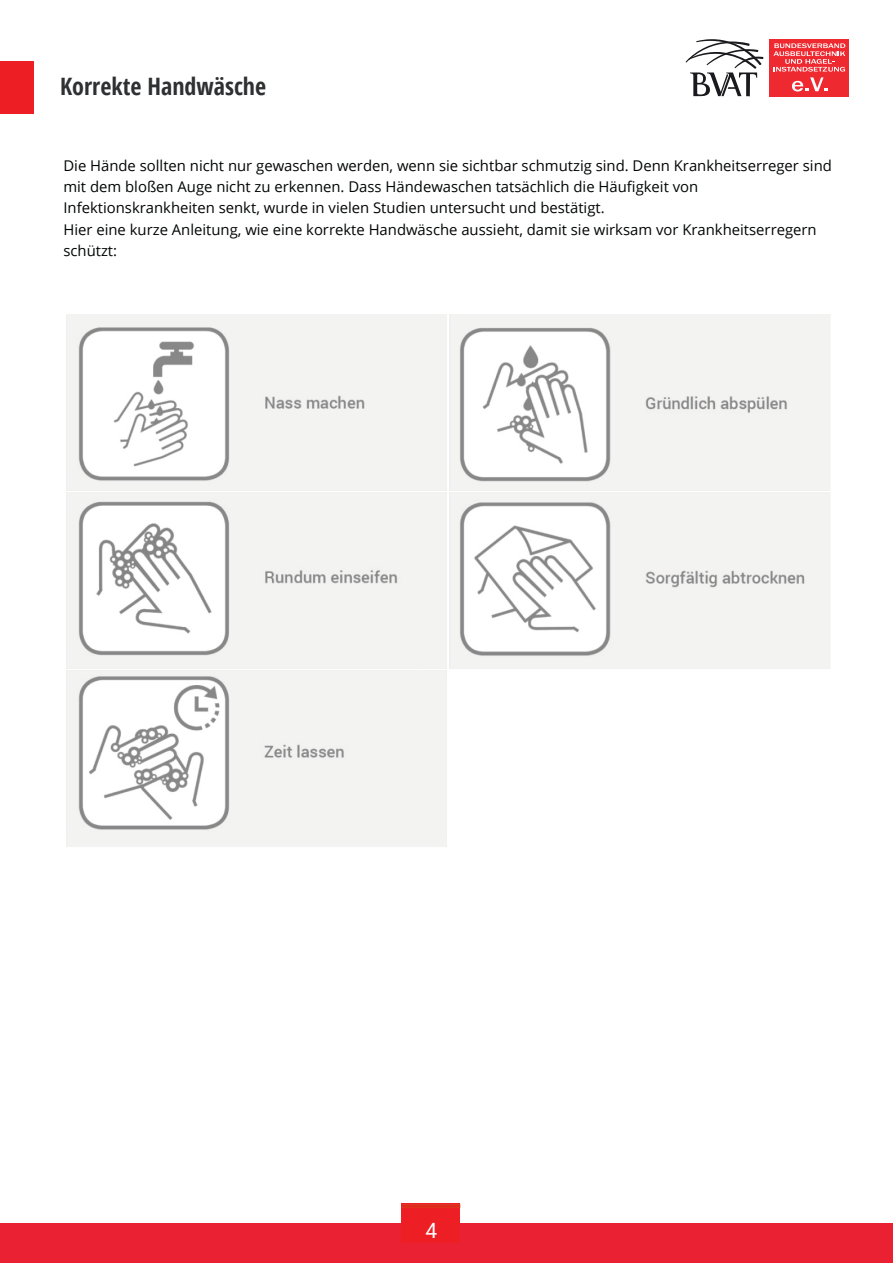
<style>
.page{position:relative;width:893px;height:1263px;background:#fff}
.page>*{position:absolute;margin:0;border:0;box-sizing:border-box;transform-origin:0 0}
.t1{font:700 24px "Open Sans Condensed";color:#2f3032}
.t2{font:21px "Roboto";color:#fff}
.t3{font:14.85px/21.1px "Open Sans";color:#030505}
</style>
<div class="page">
<div style="left:0;top:1223px;width:893px;height:40px;background:#e92133"></div>
<div style="left:769px;top:39px;width:80px;height:57px;background:#ee2a30"></div>
<svg style="left:773px;top:43px;width:72px;height:48px"></svg>
<svg style="left:686px;top:39px;width:77px;height:57px"></svg>
<div style="left:402px;top:1203px;width:58px;height:39px;background:#ee1f24"></div>
<img style="left:66px;top:314px;width:764px;height:893px">
<div style="left:0;top:62px;width:33px;height:52px;background:#ee1f24"></div>
<h1 class="t1" style="left:60px;top:77px;width:208px">Korrekte Handwäsche</h1>
<p class="t3" style="left:63px;top:156px;width:770px">Die Hände sollten nicht nur gewaschen werden, wenn sie sichtbar schmutzig sind. Denn Krankheitserreger sind mit dem bloßen Auge nicht zu erkennen. Dass Händewaschen tatsächlich die Häufigkeit von Infektionskrankheiten senkt, wurde in vielen Studien untersucht und bestätigt.<br>Hier eine kurze Anleitung, wie eine korrekte Handwäsche aussieht, damit sie wirksam vor Krankheitserregern schützt:</p>
<h2 class="t2" style="left:425px;top:1222px;width:13px">4</h2>
</div>
